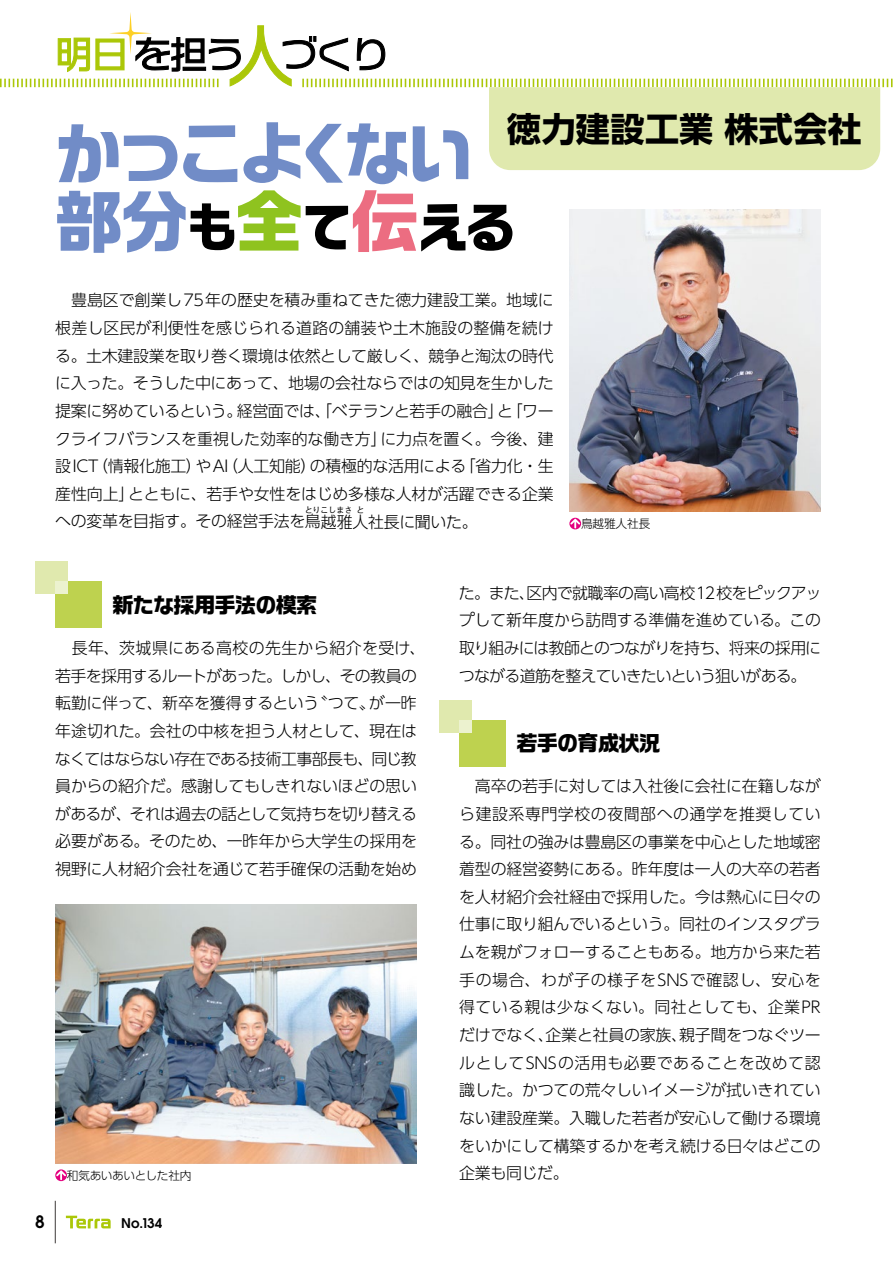
<style>
.page{position:relative;width:893px;height:1263px;background:#fff}
.page>*{position:absolute;margin:0;border:0;box-sizing:border-box;transform-origin:0 0}
.t1{font:700 68.1px "Ro G San Srf Std";letter-spacing:-.11em;color:#718cc7}
.t2{font:700 53.1px "Ro G San Srf Std";color:#000}
.t3{font:700 34.05px "UD Shin Go Pro";letter-spacing:.01em;color:#000}
.t4{font:700 21.3px "Ro G San Srf Std";letter-spacing:-.04em;color:#000}
.t5{font:600 16.95px "ITC Avant Garde Pro";color:#000}
.t6{font:300 15.9px/27.6px "UD Shin Go Pro";letter-spacing:-.02em;color:#000;text-align:justify}
.t7{font:600 13.35px "ITC Avant Garde Pro";color:#000}
.t8{font:300 11.7px "UD Shin Go Pro";letter-spacing:-.025em;color:#000}
.t9{font:300 7.95px "UD Shin Go Pro";color:#000}
.s1{font-size:68.1px;color:#718cc7}
.s2{font-size:68.1px;color:#8fc31f}
.s3{font-size:68.1px;color:#ec6d81}
</style>
<div class="page">
<div style="left:55px;top:581px;width:47px;height:47px;background:#bed24f"></div>
<div style="left:35px;top:561px;width:33px;height:33px;background:#e0e9ae"></div>
<div style="left:55px;top:581px;width:13px;height:13px;background:#ecf2cf"></div>
<div style="left:459px;top:720px;width:47px;height:46px;background:#bed24f"></div>
<div style="left:439px;top:699px;width:33px;height:33px;background:#e0e9ae"></div>
<div style="left:459px;top:720px;width:13px;height:12px;background:#ecf2cf"></div>
<svg style="left:0;top:12px;width:893px;height:158px"></svg>
<img style="left:569px;top:209px;width:252px;height:302px">
<svg style="left:55px;top:1169px;width:12px;height:12px"></svg>
<svg style="left:56px;top:1170px;width:10px;height:10px"></svg>
<img style="left:55px;top:905px;width:362px;height:258px">
<svg style="left:569px;top:518px;width:12px;height:11px"></svg>
<svg style="left:570px;top:519px;width:10px;height:9px"></svg>
<svg style="left:66px;top:1216px;width:45px;height:12px"></svg>
<hr style="left:55px;top:1201px;width:1px;height:42px;background:#3e3a39">
<h3 class="t3" style="left:507px;top:101px;width:356px">徳力建設工業 株式会社</h3>
<h1 class="t1" style="left:54px;top:106px;width:422px">かっこよくない</h1>
<h2 class="t2" style="left:55px;top:190px;width:463px"><span class="s1">部分</span>も<span class="s2">全</span>て<span class="s3">伝</span>える</h2>
<p class="t6" style="left:55px;top:286px;width:500px">　豊島区で創業し75年の歴史を積み重ねてきた徳力建設工業。地域に根差し区民が利便性を感じられる道路の舗装や土木施設の整備を続ける。土木建設業を取り巻く環境は依然として厳しく、競争と淘汰の時代に入った。そうした中にあって、地場の会社ならではの知見を生かした提案に努めているという。経営面では、「ベテランと若手の融合」と「ワークライフバランスを重視した効率的な働き方」に力点を置く。今後、建設ICT（情報化施工）やAI（人工知能）の積極的な活用による「省力化・生産性向上」とともに、若手や女性をはじめ多様な人材が活躍できる企業への変革を目指す。その経営手法を鳥越雅人社長に聞いた。</p>
<p class="t9" style="left:305px;top:503px;width:49px">とりこしまさ</p>
<p class="t9" style="left:356px;top:503px;width:9px">と</p>
<p class="t8" style="left:581px;top:514px;width:71px">鳥越雅人社長</p>
<h3 class="t4" style="left:113px;top:590px;width:206px">新たな採用手法の模索</h3>
<p class="t6" style="left:55px;top:634px;width:372px;text-align:left">　長年、茨城県にある高校の先生から紹介を受け、若手を採用するルートがあった。しかし、その教員の転勤に伴って、新卒を獲得するという〝つて〟が一昨年途切れた。会社の中核を担う人材として、現在はなくてはならない存在である技術工事部長も、同じ教員からの紹介だ。感謝してもしきれないほどの思いがあるが、それは過去の話として気持ちを切り替える必要がある。そのため、一昨年から大学生の採用を視野に人材紹介会社を通じて若手確保の活動を始め</p>
<p class="t8" style="left:67px;top:1166px;width:126px">和気あいあいとした社内</p>
<p class="t5" style="left:35px;top:1211px;width:11px">8</p>
<p class="t7" style="left:121px;top:1215px;width:42px">No.134</p>
<p class="t6" style="left:459px;top:578px;width:364px">た。また、区内で就職率の高い高校12校をピックアップして新年度から訪問する準備を進めている。この取り組みには教師とのつながりを持ち、将来の採用につながる道筋を整えていきたいという狙いがある。</p>
<h3 class="t4" style="left:516px;top:728px;width:145px">若手の育成状況</h3>
<p class="t6" style="left:459px;top:772px;width:363px">　高卒の若手に対しては入社後に会社に在籍しながら建設系専門学校の夜間部への通学を推奨している。同社の強みは豊島区の事業を中心とした地域密着型の経営姿勢にある。昨年度は一人の大卒の若者を人材紹介会社経由で採用した。今は熱心に日々の仕事に取り組んでいるという。同社のインスタグラムを親がフォローすることもある。地方から来た若手の場合、わが子の様子をSNSで確認し、安心を得ている親は少なくない。同社としても、企業PRだけでなく、企業と社員の家族、親子間をつなぐツールとしてSNSの活用も必要であることを改めて認識した。かつての荒々しいイメージが拭いきれていない建設産業。入職した若者が安心して働ける環境をいかにして構築するかを考え続ける日々はどこの企業も同じだ。</p>
</div>
